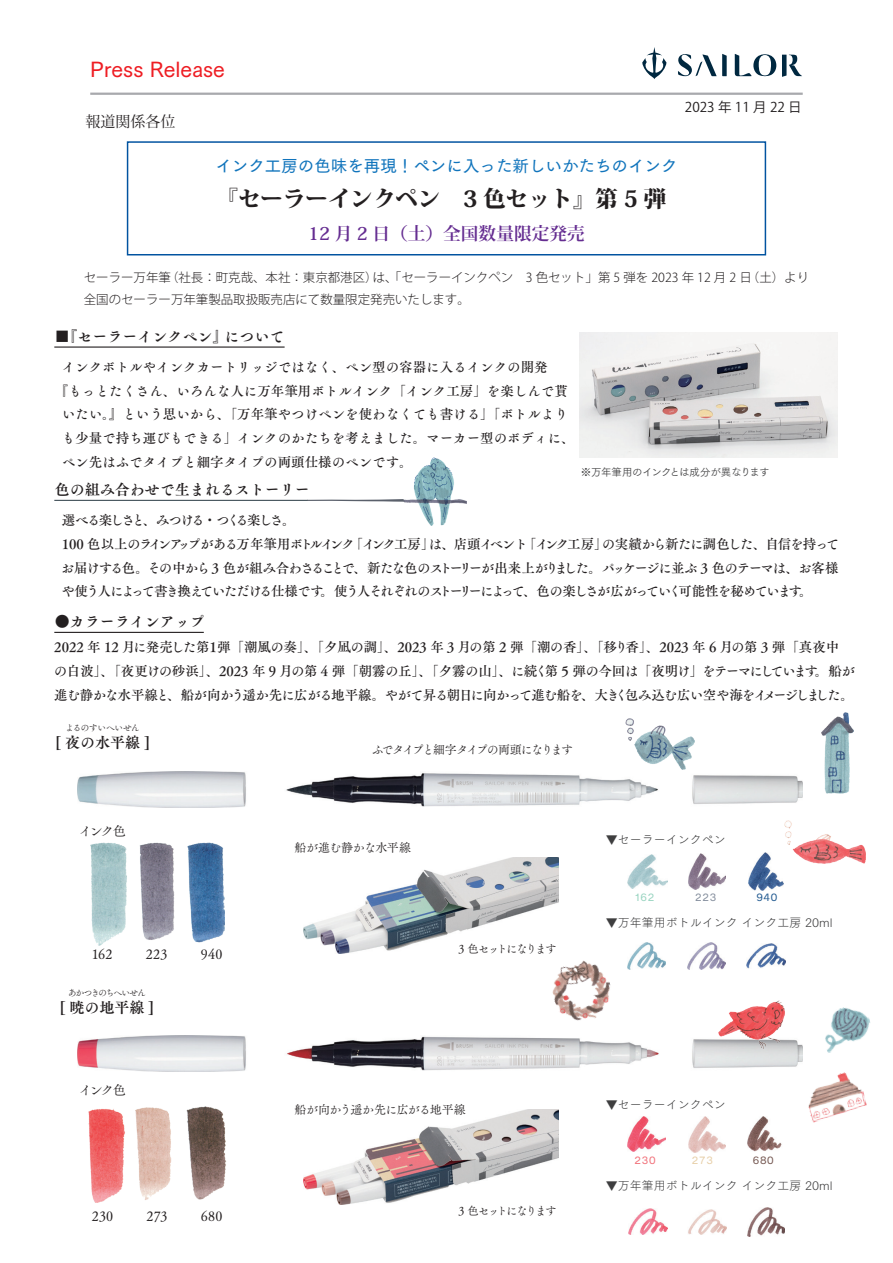
<style>
.page{position:relative;width:893px;height:1263px;background:#fff}
.page>*{position:absolute;margin:0;border:0;box-sizing:border-box;transform-origin:0 0}
.t1{font:800 22.5px "Koz Min Pr 6 N";color:#231f20}
.t2{font:21px "Tsuku Go Pro D";color:#ee1d23}
.t3{font:700 17.7px "Koz Min Pr 6 N";color:#652d91}
.t4{font:16.5px "Tsuku Go Pro D";color:#1074bc}
.t5{font:15px "Tsuku A Old Min Pr 6 B";color:#231f20}
.t6{font:15px "Koz Min Pr 6 N";color:#231f20}
.t7{font:13.5px/23.7px "Tsuku A Old Min Pr 6 D";letter-spacing:-.12em;color:#231f20}
.t8{font:13.5px/23.7px "Tsuku A Old Min Pr 6 D";letter-spacing:-.03em;color:#231f20}
.t9{font:13.5px "Tsuku A Old Min Pr 6 D";color:#231f20}
.t10{font:13.5px "Tsuku A Old Min Pr 6 R";letter-spacing:.005em;color:#231f20}
.t11{font:13.5px "Koz Go Pr 6 N";color:#231f20}
.t12{font:300 12.45px/21.8px "Koz Go Pr 6 N";color:#231f20}
.t13{font:12px "Tsuku Go Pro L";color:#3e3e3f}
.t14{font:12px "Tsuku A Old Min Pr 6 R";letter-spacing:-.14em;color:#231f20}
.t15{font:12px "Tsuku A Old Min Pr 6 R";letter-spacing:-.065em;color:#231f20}
.t16{font:12px "Tsuku A Old Min Pr 6 R";letter-spacing:-.03em;color:#231f20}
.t17{font:11.55px "Tsuku A Old Min Pr 6 R";letter-spacing:-.16em;color:#231f20}
.t18{font:10.5px "Tsuku Go Pro R";letter-spacing:-.04em;color:#3e3e3f}
.t19{font:9.6px "Helvetica Now Micro";color:#f17079}
.t20{font:9.6px "Helvetica Now Micro";color:#e7cfa8}
.t21{font:9.6px "Helvetica Now Micro";color:#745751}
.t22{font:9.6px "Helvetica Now Micro";color:#98d4c0}
.t23{font:9.6px "Helvetica Now Micro";color:#848e9d}
.t24{font:9.6px "Helvetica Now Micro";color:#1f588f}
.t25{font:9px "Tsuku A Old Min Pr 6 R";letter-spacing:-.155em;color:#231f20}
.t26{font:9px "Tsuku A Old Min Pr 6 R";letter-spacing:-.07em;color:#231f20}
</style>
<div class="page">
<img style="left:91px;top:842px;width:133px;height:103px">
<img style="left:88px;top:1106px;width:138px;height:97px">
<div style="left:127px;top:141px;width:639px;height:114px;border:1px solid #0153a0"></div>
<hr style="left:90px;top:93px;width:713px;height:2px;background:#a8a9ad">
<svg style="left:735px;top:54px;width:67px;height:23px"></svg>
<svg style="left:678px;top:54px;width:49px;height:22px"></svg>
<svg style="left:642px;top:47px;width:24px;height:32px"></svg>
<hr style="left:54px;top:346px;width:231px;height:2px;background:#231f20">
<hr style="left:54px;top:632px;width:150px;height:1px;background:#231f20">
<hr style="left:54px;top:500px;width:254px;height:1px;background:#425159">
<img style="left:78px;top:1036px;width:725px;height:36px">
<img style="left:78px;top:771px;width:725px;height:36px">
<img style="left:627px;top:855px;width:40px;height:33px">
<img style="left:688px;top:853px;width:37px;height:36px">
<img style="left:748px;top:852px;width:36px;height:38px">
<img style="left:628px;top:942px;width:38px;height:27px">
<img style="left:687px;top:943px;width:39px;height:26px">
<img style="left:747px;top:943px;width:39px;height:26px">
<img style="left:627px;top:1117px;width:39px;height:35px">
<img style="left:688px;top:1116px;width:37px;height:36px">
<img style="left:748px;top:1116px;width:34px;height:36px">
<img style="left:628px;top:1209px;width:39px;height:25px">
<img style="left:688px;top:1209px;width:39px;height:25px">
<img style="left:748px;top:1207px;width:36px;height:29px">
<img style="left:579px;top:332px;width:259px;height:126px">
<img style="left:303px;top:1109px;width:255px;height:95px">
<img style="left:303px;top:857px;width:255px;height:96px">
<img style="left:822px;top:713px;width:32px;height:80px">
<img style="left:825px;top:1007px;width:46px;height:46px">
<img style="left:625px;top:718px;width:69px;height:52px">
<img style="left:552px;top:960px;width:59px;height:61px">
<img style="left:719px;top:1000px;width:66px;height:50px">
<img style="left:785px;top:820px;width:80px;height:43px">
<img style="left:404px;top:457px;width:62px;height:68px">
<img style="left:808px;top:1072px;width:59px;height:51px">
<svg style="left:307px;top:499px;width:97px;height:3px"></svg>
<h2 class="t2" style="left:90px;top:52px;width:136px">Press Release</h2>
<p class="t6" style="left:86px;top:113px;width:91px">報道関係各位</p>
<p class="t11" style="left:685px;top:100px;width:118px">2023 年 11 月 22 日</p>
<p class="t4" style="left:215px;top:152px;width:463px">インク工房の色味を再現！ペンに入った新しいかたちのインク</p>
<h1 class="t1" style="left:215px;top:186px;width:452px">『セーラーインクペン　3 色セット』第 5 弾</h1>
<h3 class="t3" style="left:308px;top:224px;width:278px">12 月 2 日（土）全国数量限定発売</h3>
<p class="t12" style="left:84px;top:267px;width:727px">セーラー万年筆（社長：町克哉、本社：東京都港区）は、「セーラーインクペン　3 色セット」第 5 弾を 2023 年 12 月 2 日（土）より全国のセーラー万年筆製品取扱販売店にて数量限定発売いたします。</p>
<p class="t5" style="left:55px;top:323px;width:231px">■『セーラーインクペン』について</p>
<p class="t9" style="left:62px;top:355px;width:488px">インクボトルやインクカートリッジではなく、ペン型の容器に入るインクの開発</p>
<p class="t9" style="left:55px;top:379px;width:515px">『もっとたくさん、いろんな人に万年筆用ボトルインク「インク工房」を楽しんで貰</p>
<p class="t9" style="left:62px;top:402px;width:508px">いたい。』という思いから、「万年筆やつけペンを使わなくても書ける」「ボトルより</p>
<p class="t9" style="left:62px;top:426px;width:515px">も少量で持ち運びもできる」インクのかたちを考えました。マーカー型のボディに、</p>
<p class="t9" style="left:62px;top:450px;width:353px">ペン先はふでタイプと細字タイプの両頭仕様のペンです。</p>
<p class="t18" style="left:581px;top:464px;width:190px">※万年筆用のインクとは成分が異なります</p>
<p class="t5" style="left:55px;top:476px;width:257px">色の組み合わせで生まれるストーリー</p>
<p class="t7" style="left:61px;top:508px;width:780px">選べる楽しさと、みつける・つくる楽しさ。<br>100 色以上のラインアップがある万年筆用ボトルインク「インク工房」は、店頭イベント「インク工房」の実績から新たに調色した、自信を持ってお届けする色。その中から 3 色が組み合わさることで、新たな色のストーリーが出来上がりました。パッケージに並ぶ 3 色のテーマは、お客様や使う人によって書き換えていただける仕様です。使う人それぞれのストーリーによって、色の楽しさが広がっていく可能性を秘めています。</p>
<p class="t5" style="left:55px;top:608px;width:152px">●カラーラインアップ</p>
<p class="t8" style="left:54px;top:635px;width:802px">2022 年 12 月に発売した第１弾「潮風の奏」、「夕凪の調」、2023 年 3 月の第 2 弾「潮の香」、「移り香」、2023 年 6 月の第 3 弾「真夜中の白波」、「夜更けの砂浜」、2023 年 9 月の第 4 弾「朝霧の丘」、「夕霧の山」、に続く第 5 弾の今回は「夜明け」をテーマにしています。船が進む静かな水平線と、船が向かう遥か先に広がる地平線。やがて昇る朝日に向かって進む船を、大きく包み込む広い空や海をイメージしました。</p>
<p class="t26" style="left:65px;top:720px;width:76px">よるのすいへいせん</p>
<p class="t5" style="left:55px;top:729px;width:97px">[ 夜の水平線 ]</p>
<p class="t10" style="left:79px;top:819px;width:49px">インク色</p>
<p class="t10" style="left:92px;top:942px;width:22px">162</p>
<p class="t10" style="left:146px;top:942px;width:23px">223</p>
<p class="t10" style="left:201px;top:942px;width:23px">940</p>
<p class="t25" style="left:68px;top:984px;width:80px">あかつきのちへいせん</p>
<p class="t5" style="left:59px;top:994px;width:97px">[ 暁の地平線 ]</p>
<p class="t10" style="left:79px;top:1078px;width:49px">インク色</p>
<p class="t10" style="left:92px;top:1204px;width:23px">230</p>
<p class="t10" style="left:147px;top:1204px;width:23px">273</p>
<p class="t10" style="left:201px;top:1204px;width:23px">680</p>
<p class="t14" style="left:372px;top:739px;width:203px">ふでタイプと細字タイプの両頭になります</p>
<p class="t16" style="left:294px;top:837px;width:118px">船が進む静かな水平線</p>
<p class="t17" style="left:458px;top:939px;width:100px">3 色セットになります</p>
<p class="t13" style="left:606px;top:830px;width:121px">▼セーラーインクペン</p>
<p class="t22" style="left:635px;top:890px;width:21px">162</p>
<p class="t23" style="left:695px;top:890px;width:23px">223</p>
<p class="t24" style="left:756px;top:890px;width:23px">940</p>
<p class="t13" style="left:606px;top:913px;width:228px">▼万年筆用ボトルインク インク工房 20ml</p>
<p class="t15" style="left:294px;top:1099px;width:173px">船が向かう遥か先に広がる地平線</p>
<p class="t17" style="left:458px;top:1200px;width:100px">3 色セットになります</p>
<p class="t13" style="left:606px;top:1095px;width:121px">▼セーラーインクペン</p>
<p class="t19" style="left:634px;top:1153px;width:23px">230</p>
<p class="t20" style="left:692px;top:1153px;width:23px">273</p>
<p class="t21" style="left:752px;top:1153px;width:23px">680</p>
<p class="t13" style="left:606px;top:1176px;width:228px">▼万年筆用ボトルインク インク工房 20ml</p>
</div>
